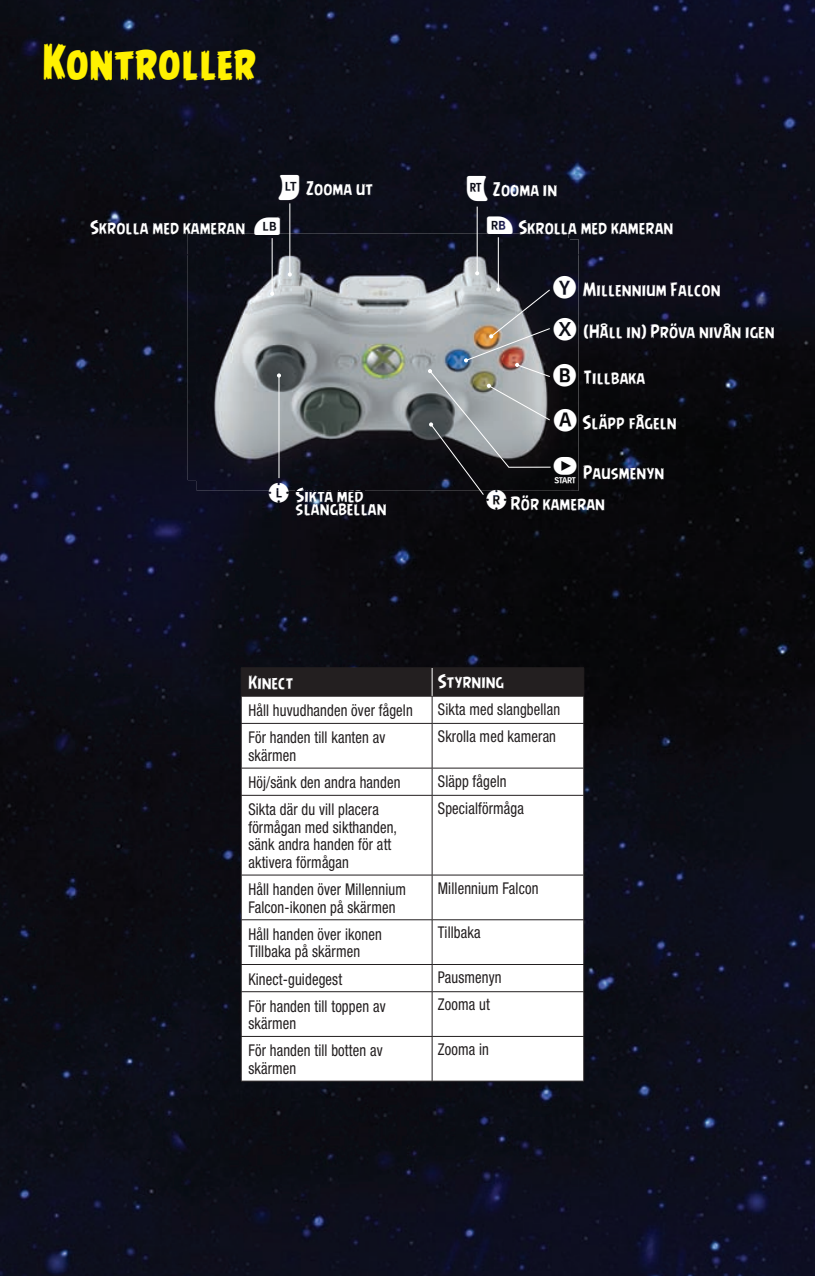
<style>
.page{position:relative;width:815px;height:1276px;background:#fff}
.page>*{position:absolute;margin:0;border:0;box-sizing:border-box;transform-origin:0 0}
.t1{font:700 45px "Angry Birds";color:#fff101}
.t2{font:17.5px/13px "Angry Birds";letter-spacing:.01em;color:#fff}
.t3{font:condensed 16.25px/17.5px "Helvetica Neue";letter-spacing:.01em;color:#231f20;scale:.9 1}
</style>
<div class="page">
<img style="left:0;top:0;width:815px;height:254px">
<img style="left:0;top:254px;width:244px;height:1022px">
<img style="left:571px;top:254px;width:244px;height:1022px">
<img style="left:244px;top:491px;width:327px;height:785px">
<img style="left:295px;top:491px;width:70px;height:11px">
<img style="left:197px;top:239px;width:381px;height:252px">
<img style="left:296px;top:487px;width:68px;height:4px">
<img style="left:188px;top:233px;width:381px;height:247px">
<img style="left:196px;top:239px;width:373px;height:241px">
<hr style="left:477px;top:207px;width:1px;height:66px;background:#fff">
<hr style="left:289px;top:203px;width:1px;height:71px;background:#fff">
<svg style="left:288px;top:272px;width:4px;height:4px"></svg>
<hr style="left:272px;top:238px;width:1px;height:56px;background:#fff">
<svg style="left:270px;top:292px;width:4px;height:4px"></svg>
<hr style="left:278px;top:375px;width:1px;height:103px;background:#fff">
<svg style="left:277px;top:373px;width:4px;height:4px"></svg>
<hr style="left:498px;top:237px;width:1px;height:52px;background:#fff">
<svg style="left:242px;top:724px;width:341px;height:356px"></svg>
<hr style="left:241px;top:667px;width:191px;height:1px;background:#231f20">
<hr style="left:432px;top:667px;width:152px;height:1px;background:#231f20">
<hr style="left:241px;top:723px;width:191px;height:1px;background:#231f20">
<hr style="left:241px;top:723px;width:1px;height:45px;background:#231f20">
<hr style="left:432px;top:723px;width:152px;height:1px;background:#231f20">
<hr style="left:432px;top:723px;width:1px;height:45px;background:#231f20">
<hr style="left:583px;top:723px;width:1px;height:45px;background:#231f20">
<hr style="left:241px;top:767px;width:191px;height:1px;background:#231f20">
<svg style="left:241px;top:768px;width:1px;height:27px"></svg>
<hr style="left:432px;top:767px;width:152px;height:1px;background:#231f20">
<svg style="left:432px;top:768px;width:1px;height:27px"></svg>
<svg style="left:583px;top:768px;width:1px;height:27px"></svg>
<hr style="left:241px;top:795px;width:191px;height:1px;background:#231f20">
<hr style="left:241px;top:795px;width:1px;height:80px;background:#231f20">
<hr style="left:432px;top:795px;width:152px;height:1px;background:#231f20">
<hr style="left:432px;top:795px;width:1px;height:80px;background:#231f20">
<hr style="left:583px;top:795px;width:1px;height:80px;background:#231f20">
<hr style="left:241px;top:874px;width:191px;height:1px;background:#231f20">
<hr style="left:241px;top:875px;width:1px;height:44px;background:#231f20">
<hr style="left:432px;top:874px;width:152px;height:1px;background:#231f20">
<hr style="left:432px;top:875px;width:1px;height:44px;background:#231f20">
<hr style="left:583px;top:875px;width:1px;height:44px;background:#231f20">
<hr style="left:241px;top:919px;width:191px;height:1px;background:#231f20">
<hr style="left:241px;top:920px;width:1px;height:44px;background:#231f20">
<hr style="left:432px;top:919px;width:152px;height:1px;background:#231f20">
<hr style="left:432px;top:920px;width:1px;height:44px;background:#231f20">
<hr style="left:583px;top:920px;width:1px;height:44px;background:#231f20">
<hr style="left:241px;top:964px;width:191px;height:1px;background:#231f20">
<svg style="left:241px;top:965px;width:1px;height:26px"></svg>
<hr style="left:432px;top:964px;width:152px;height:1px;background:#231f20">
<svg style="left:432px;top:964px;width:1px;height:27px"></svg>
<svg style="left:583px;top:965px;width:1px;height:26px"></svg>
<hr style="left:241px;top:991px;width:191px;height:1px;background:#231f20">
<hr style="left:241px;top:992px;width:1px;height:44px;background:#231f20">
<hr style="left:432px;top:991px;width:152px;height:1px;background:#231f20">
<hr style="left:432px;top:992px;width:1px;height:44px;background:#231f20">
<hr style="left:583px;top:992px;width:1px;height:44px;background:#231f20">
<hr style="left:241px;top:1036px;width:191px;height:1px;background:#231f20">
<hr style="left:241px;top:1036px;width:1px;height:45px;background:#231f20">
<hr style="left:432px;top:1036px;width:152px;height:1px;background:#231f20">
<hr style="left:432px;top:1036px;width:1px;height:45px;background:#231f20">
<hr style="left:583px;top:1036px;width:1px;height:45px;background:#231f20">
<svg style="left:241px;top:668px;width:343px;height:55px"></svg>
<hr style="left:241px;top:1080px;width:191px;height:1px;background:#231f20">
<hr style="left:432px;top:1080px;width:152px;height:1px;background:#231f20">
<svg style="left:279px;top:174px;width:20px;height:26px"></svg>
<svg style="left:467px;top:175px;width:21px;height:26px"></svg>
<svg style="left:428px;top:271px;width:149px;height:239px"></svg>
<svg style="left:254px;top:217px;width:26px;height:18px"></svg>
<svg style="left:487px;top:216px;width:26px;height:18px"></svg>
<svg style="left:269px;top:482px;width:20px;height:20px"></svg>
<h1 class="t1" style="left:43px;top:35px;width:215px">Kontroller</h1>
<p class="t2" style="left:90px;top:221px;width:156px">Skrolla med kameran</p>
<p class="t2" style="left:306px;top:182px;width:69px">Zooma ut</p>
<p class="t2" style="left:493px;top:182px;width:66px">Zooma in</p>
<p class="t2" style="left:296px;top:488px;width:93px">Sikta med slangbellan</p>
<p class="t2" style="left:518px;top:221px;width:156px">Skrolla med kameran</p>
<p class="t2" style="left:583px;top:283px;width:139px">Millennium Falcon</p>
<p class="t2" style="left:584px;top:325px;width:193px">(Håll in) Pröva nivån igen</p>
<p class="t2" style="left:584px;top:371px;width:63px">Tillbaka</p>
<p class="t2" style="left:583px;top:415px;width:96px">Släpp fågeln</p>
<p class="t2" style="left:511px;top:456px;width:155px;line-height:31.2px;text-indent:72px">Pausmenyn<br>Rör kameran</p>
<p class="t2" style="left:248px;top:676px;width:46px">Kinect</p>
<p class="t2" style="left:438px;top:674px;width:67px">Styrning</p>
<p class="t3" style="left:248px;top:701px;width:184px">Håll huvudhanden över fågeln</p>
<p class="t3" style="left:438px;top:700px;width:137px">Sikta med slangbellan</p>
<p class="t3" style="left:248px;top:729px;width:154px">För handen till kanten av skärmen</p>
<p class="t3" style="left:438px;top:727px;width:133px">Skrolla med kameran</p>
<p class="t3" style="left:248px;top:773px;width:171px">Höj/sänk den andra handen</p>
<p class="t3" style="left:438px;top:772px;width:78px">Släpp fågeln</p>
<p class="t3" style="left:248px;top:800px;width:167px">Sikta där du vill placera förmågan med sikthanden, sänk andra handen för att aktivera förmågan</p>
<p class="t3" style="left:438px;top:799px;width:97px">Specialförmåga</p>
<p class="t3" style="left:248px;top:880px;width:177px">Håll handen över Millennium<br>Falcon-ikonen på skärmen</p>
<p class="t3" style="left:438px;top:879px;width:113px">Millennium Falcon</p>
<p class="t3" style="left:248px;top:925px;width:150px">Håll handen över ikonen<br>Tillbaka på skärmen</p>
<p class="t3" style="left:438px;top:923px;width:49px">Tillbaka</p>
<p class="t3" style="left:248px;top:970px;width:106px">Kinect-guidegest</p>
<p class="t3" style="left:438px;top:968px;width:72px">Pausmenyn</p>
<p class="t3" style="left:248px;top:997px;width:154px">För handen till toppen av skärmen</p>
<p class="t3" style="left:438px;top:995px;width:59px">Zooma ut</p>
<p class="t3" style="left:248px;top:1041px;width:151px">För handen till botten av skärmen</p>
<p class="t3" style="left:438px;top:1040px;width:58px">Zooma in</p>
</div>
